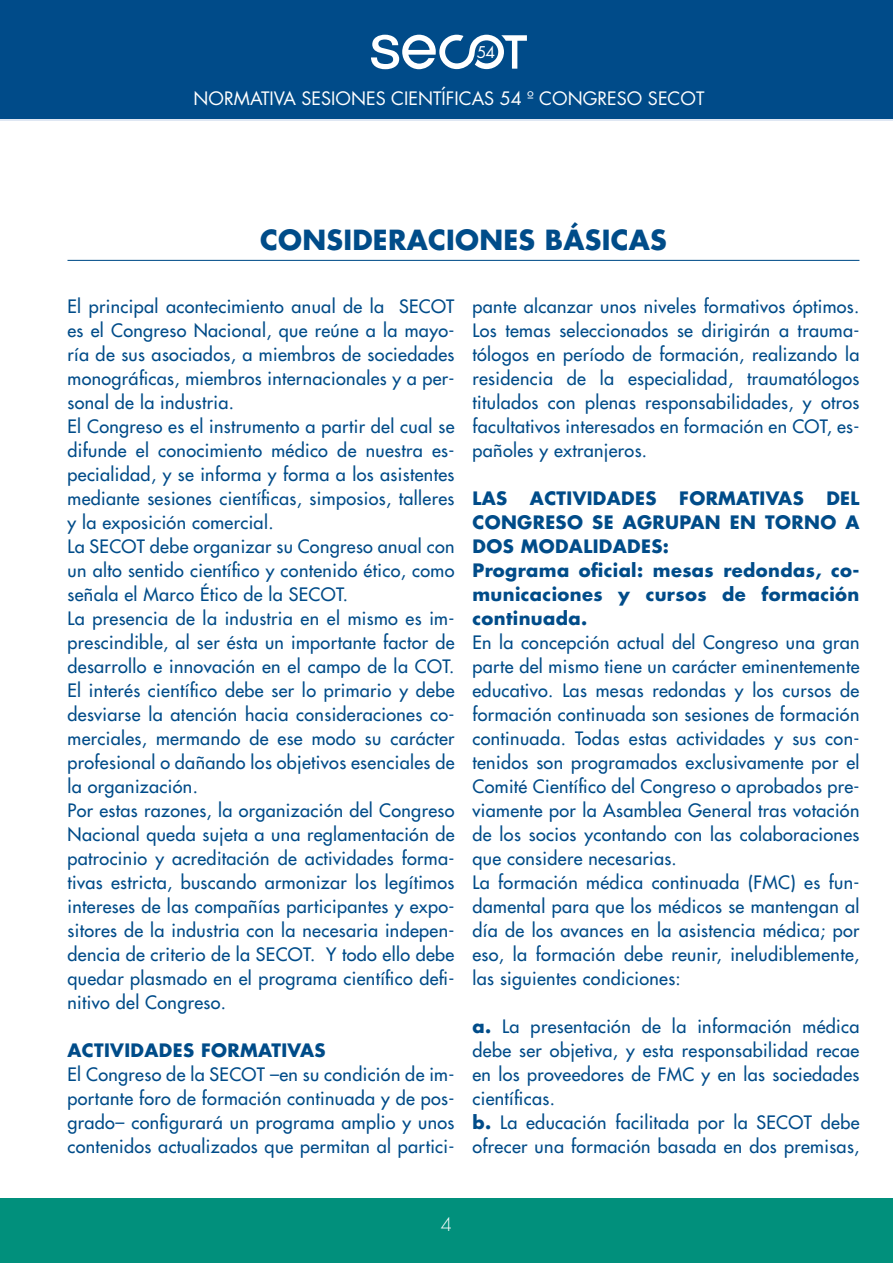
<style>
.page{position:relative;width:893px;height:1263px;background:#fff}
.page>*{position:absolute;margin:0;border:0;box-sizing:border-box;transform-origin:0 0}
.t1{font:700 27px "Futura Std";letter-spacing:.01em;color:#004c89}
.t2{font:700 27px "Futura";color:#004b89}
.t3{font:19.35px/26.8px "Futura";color:#004b89}
.t4{font:700 19.35px "Futura";color:#004b89}
.t5{font:500 18px/24px "Futura Std";letter-spacing:.02em;color:#004c89}
.t6{font:700 18px/24px "Futura Std";letter-spacing:.02em;color:#004c89}
.t7{font:18px "Futura";color:#fff}
.t8{font:300 18px "Futura Std";color:#fff}
.t9{font:15.75px "Futura";color:#fff}
.s1{font-weight:700}
</style>
<div class="page">
<div style="left:0;top:0;width:893px;height:119px;background:#004b89"></div>
<svg style="left:371px;top:35px;width:156px;height:34px"></svg>
<div style="left:1px;top:1199px;width:892px;height:64px;background:#01907c"></div>
<hr style="left:68px;top:260px;width:791px;height:1px;background:#004c89">
<p class="t9" style="left:477px;top:41px;width:20px">54</p>
<p class="t7" style="left:194px;top:86px;width:512px">NORMATIVA SESIONES CIENTÍFICAS 54 º CONGRESO SECOT</p>
<h1 class="t2" style="left:403px;top:220px;width:96px">ÍNDICE</h1>
<h1 class="t1" style="left:260px;top:222px;width:408px">CONSIDERACIONES BÁSICAS</h1>
<p class="t5" style="left:472px;top:294px;width:388px;text-align:justify">pante alcanzar unos niveles formativos óptimos.<br>Los temas seleccionados se dirigirán a trauma&shy;tólogos en período de formación, realizando la residencia de la especialidad, traumatólogos titulados con plenas responsabilidades, y otros facultativos interesados en formación en COT, es&shy;pañoles y extranjeros.</p>
<p class="t6" style="left:472px;top:486px;width:36px">LAS</p>
<p class="t6" style="left:530px;top:486px;width:128px">ACTIVIDADES</p>
<p class="t6" style="left:679px;top:486px;width:126px">FORMATIVAS</p>
<p class="t5" style="left:68px;top:294px;width:389px">El principal acontecimiento anual de la SECOT es el Congreso Nacional, que reúne a la mayo&shy;ría de sus asociados, a miembros de sociedades monográficas, miembros internacionales y a per&shy;sonal de la industria.<br>El Congreso es el instrumento a partir del cual se difunde el conocimiento médico de nuestra es&shy;pecialidad, y se informa y forma a los asistentes mediante sesiones científicas, simposios, talleres y la exposición comercial.<br>La SECOT debe organizar su Congreso anual con un alto sentido científico y contenido ético, como señala el Marco Ético de la SECOT.<br>La presencia de la industria en el mismo es im&shy;prescindible, al ser ésta un importante factor de desarrollo e innovación en el campo de la COT.<br>El interés científico debe ser lo primario y debe desviarse la atención hacia consideraciones co&shy;merciales, mermando de ese modo su carácter profesional o dañando los objetivos esenciales de la organización.<br>Por estas razones, la organización del Congreso Nacional queda sujeta a una reglamentación de patrocinio y acreditación de actividades forma&shy;tivas estricta, buscando armonizar los legítimos intereses de las compañías participantes y expo&shy;sitores de la industria con la necesaria indepen&shy;dencia de criterio de la SECOT. Y todo ello debe quedar plasmado en el programa científico defi&shy;nitivo del Congreso.</p>
<p class="t6" style="left:68px;top:1038px;width:260px">ACTIVIDADES FORMATIVAS</p>
<p class="t5" style="left:68px;top:1062px;width:388px;text-align:justify">El Congreso de la SECOT –en su condición de im&shy;portante foro de formación continuada y de pos&shy;grado– configurará un programa amplio y unos contenidos actualizados que permitan al partici-</p>
<p class="t3" style="left:128px;top:338px;width:267px">CONSIDERACIONES BÁSICAS</p>
<p class="t4" style="left:759px;top:338px;width:15px">4</p>
<p class="t3" style="left:128px;top:407px;width:384px">CÓDIGO SOBRE FINANCIACIÓN<br>Y RELACIONES EXTERNAS DEL CONGRESO</p>
<p class="t6" style="left:472px;top:486px;width:388px;text-indent:354px">DEL<br>CONGRESO SE AGRUPAN EN TORNO A<br>DOS MODALIDADES:<br>Programa oficial: mesas redondas, co&shy;municaciones y cursos de formación continuada.</p>
<p class="t5" style="left:472px;top:630px;width:388px">En la concepción actual del Congreso una gran parte del mismo tiene un carácter eminentemente educativo. Las mesas redondas y los cursos de formación continuada son sesiones de formación continuada. Todas estas actividades y sus con&shy;tenidos son programados exclusivamente por el Comité Científico del Congreso o aprobados pre&shy;viamente por la Asamblea General tras votación de los socios ycontando con las colaboraciones que considere necesarias.<br>La formación médica continuada (FMC) es fun&shy;damental para que los médicos se mantengan al día de los avances en la asistencia médica; por eso, la formación debe reunir, ineludiblemente, las siguientes condiciones:</p>
<p class="t5" style="left:472px;top:1014px;width:388px"><span class="s1">a.</span> La presentación de la información médica debe ser objetiva, y esta responsabilidad recae en los proveedores de FMC y en las sociedades científicas.<br><span class="s1">b.</span> La educación facilitada por la SECOT debe ofrecer una formación basada en dos premisas,</p>
<p class="t3" style="left:128px;top:503px;width:484px">ANEXO NORMATIVA PONENTES CONGRESOS SECOT</p>
<p class="t4" style="left:759px;top:503px;width:15px">9</p>
<p class="t3" style="left:128px;top:572px;width:224px">MEDIOS AUDIOVISUALES</p>
<p class="t4" style="left:749px;top:572px;width:28px">10</p>
<p class="t3" style="left:128px;top:641px;width:249px">DESARROLLO DE LA SESIÓN</p>
<p class="t4" style="left:750px;top:641px;width:28px">10</p>
<p class="t3" style="left:128px;top:710px;width:361px">TIPOS DE SESIONES CIENTÍFICAS SECOT</p>
<p class="t4" style="left:751px;top:710px;width:28px">11</p>
<p class="t7" style="left:444px;top:1202px;width:13px">3</p>
<p class="t8" style="left:441px;top:1213px;width:13px">4</p>
</div>
